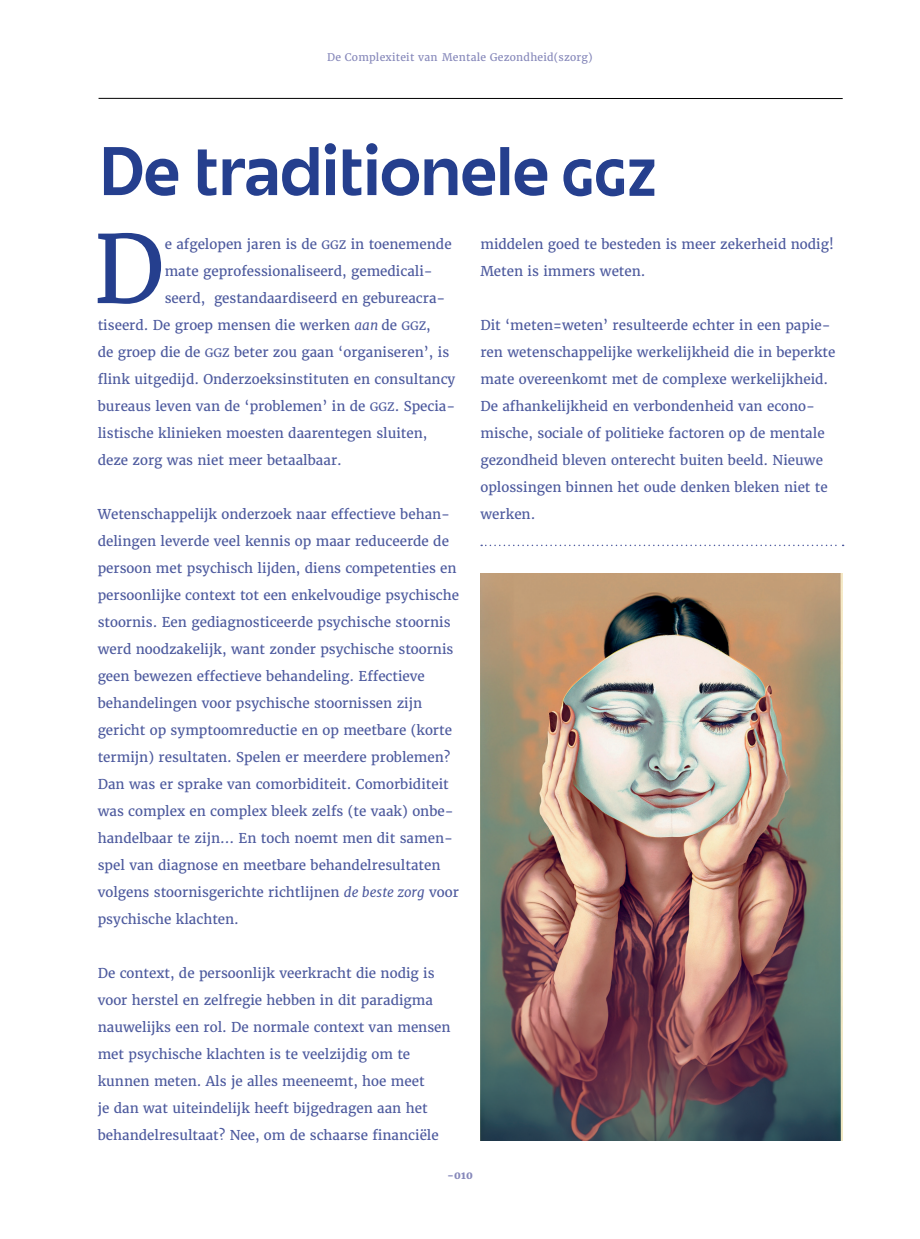
<style>
.page{position:relative;width:920px;height:1239px;background:#fff}
.page>*{position:absolute;margin:0;border:0;box-sizing:border-box;transform-origin:0 0}
.Body_Text{font:93.45px "Merriweather";color:#253f8e}
.Headline_-_Align_Left{font:60px "June Expt Variable Active";color:#253f8e}
.Body_Text-2{font:13.5px/27px "Merriweather";color:#4d5a9e}
.t1{font:10.5px "Merriweather";letter-spacing:.02em;color:#8688ba}
.t2{font:800 10.5px "Merriweather";color:#8688ba}
.s1{font-size:43.5px}
.s2{font-size:11.55px}
.s3{font-style:italic}
</style>
<div class="page">
<hr style="left:99px;top:98px;width:744px;height:1px;background:#000">
<svg style="left:481px;top:545px;width:363px;height:1px"></svg>
<img style="left:480px;top:573px;width:363px;height:567px">
<p class="t1" style="left:327px;top:51px;width:267px">De Complexiteit van Mentale Gezondheid(szorg)</p>
<p class="Headline_-_Align_Left" style="left:99px;top:131px;width:559px">De traditionele <span class="s1">GGZ</span></p>
<p class="Body_Text" style="left:93px;top:211px;width:73px">D</p>
<p class="Body_Text-2" style="left:165px;top:231px;width:288px">e afgelopen jaren is de <span class="s2">GGZ</span> in toenemende</p>
<p class="Body_Text-2" style="left:165px;top:258px;width:270px">mate geprofessionaliseerd, gemedicali-</p>
<p class="Body_Text-2" style="left:165px;top:285px;width:282px">seerd, gestandaardiseerd en gebureacra-</p>
<p class="Body_Text-2" style="left:98px;top:312px;width:335px">tiseerd. De groep mensen die werken <span class="s3">aan</span> de <span class="s2">GGZ</span>,</p>
<p class="Body_Text-2" style="left:98px;top:339px;width:353px">de groep die de <span class="s2">GGZ</span> beter zou gaan ‘organiseren’, is</p>
<p class="Body_Text-2" style="left:98px;top:366px;width:359px">flink uitgedijd. Onderzoeksinstituten en consultancy</p>
<p class="Body_Text-2" style="left:98px;top:393px;width:359px">bureaus leven van de ‘problemen’ in de <span class="s2">GGZ</span>. Specia-</p>
<p class="Body_Text-2" style="left:98px;top:420px;width:331px">listische klinieken moesten daarentegen sluiten,</p>
<p class="Body_Text-2" style="left:98px;top:447px;width:246px">deze zorg was niet meer betaalbaar.</p>
<p class="Body_Text-2" style="left:98px;top:501px;width:363px">Wetenschappelijk onderzoek naar effectieve behan&shy;delingen leverde veel kennis op maar reduceerde de persoon met psychisch lijden, diens competenties en persoonlijke context tot een enkelvoudige psychische stoornis. Een gediagnosticeerde psychische stoornis werd noodzakelijk, want zonder psychische stoornis geen bewezen effectieve behandeling. Effectieve behandelingen voor psychische stoornissen zijn gericht op symptoomreductie en op meetbare (korte termijn) resultaten. Spelen er meerdere problemen?<br>Dan was er sprake van comorbiditeit. Comorbiditeit was complex en complex bleek zelfs (te vaak) onbe&shy;handelbaar te zijn… En toch noemt men dit samen&shy;spel van diagnose en meetbare behandelresultaten volgens stoornisgerichte richtlijnen <span class="s3">de beste zorg</span> voor psychische klachten.</p>
<p class="Body_Text-2" style="left:98px;top:960px;width:355px">De context, de persoonlijk veerkracht die nodig is voor herstel en zelfregie hebben in dit paradigma nauwelijks een rol. De normale context van mensen met psychische klachten is te veelzijdig om te kunnen meten. Als je alles meeneemt, hoe meet<br>je dan wat uiteindelijk heeft bijgedragen aan het behandelresultaat? Nee, om de schaarse financiële</p>
<p class="Body_Text-2" style="left:480px;top:231px;width:355px">middelen goed te besteden is meer zekerheid nodig!<br>Meten is immers weten.</p>
<p class="Body_Text-2" style="left:480px;top:312px;width:357px">Dit ‘meten=weten’ resulteerde echter in een papie&shy;ren wetenschappelijke werkelijkheid die in beperkte mate overeenkomt met de complexe werkelijkheid.<br>De afhankelijkheid en verbondenheid van econo&shy;mische, sociale of politieke factoren op de mentale gezondheid bleven onterecht buiten beeld. Nieuwe oplossingen binnen het oude denken bleken niet te werken.</p>
<p class="t2" style="left:447px;top:1168px;width:27px">-010</p>
</div>
